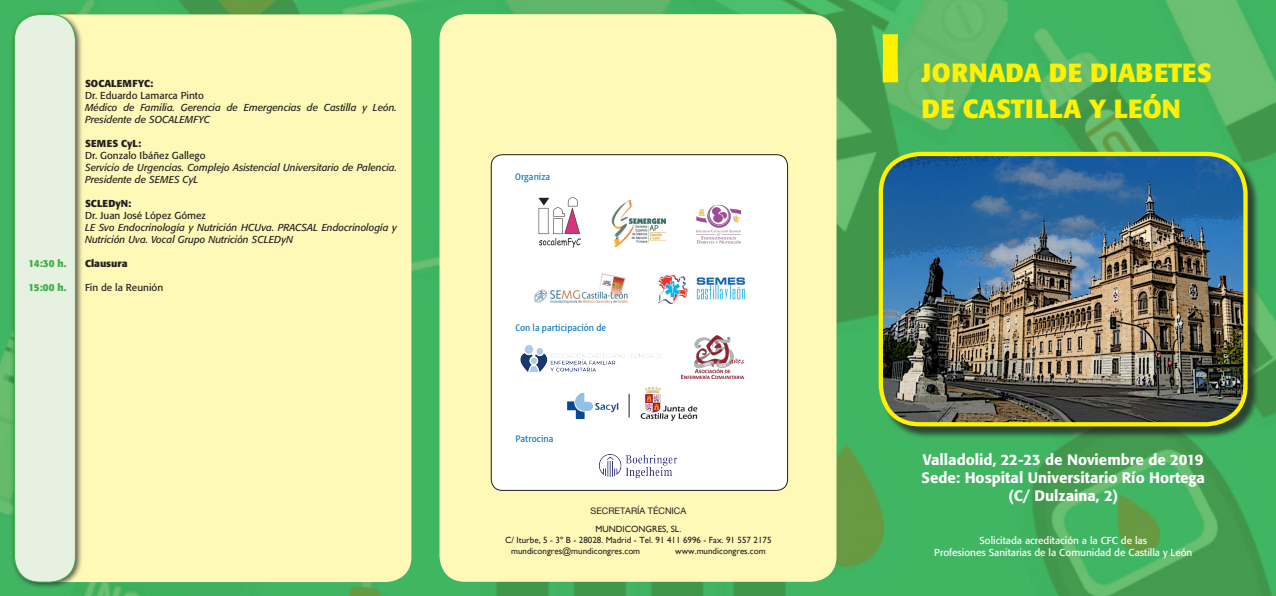
<style>
.page{position:relative;width:1276px;height:596px;background:#fff}
.page>*{position:absolute;margin:0;border:0;box-sizing:border-box;transform-origin:0 0}
.t1{font:700 68px "Formata";color:#fff101}
.t2{font:700 26px/36px "Formata";color:#fff101}
.t3{font:500 15px "Formata";color:#fff}
.t4{font:500 10.4px "Alto Pro Con";color:#006fba}
.t5{font:italic 10px/12px "Formata";color:#231f20}
.t6{font:10px "Formata";color:#fff}
.t7{font:10px "Formata";color:#231f20}
.t8{font:700 10px "Formata";color:#231f20}
.t9{font:700 10px "Formata";letter-spacing:-.01em;color:#40ae49}
.t10{font:9px "Gill Sans";color:#231f20}
.t11{font:9px "Helvetica Neue";color:#231f20}
</style>
<div class="page">
<img style="left:0;top:0;width:1276px;height:595px">
<div style="left:14px;top:14px;width:397px;height:567px;background:#fff9b8;border-radius:26px"></div>
<div style="left:880px;top:153px;width:380px;height:285px;background:#231f20;opacity:.75"></div>
<img style="left:881px;top:154px;width:364px;height:270px">
<div style="left:878px;top:152px;width:369px;height:274px;border:4px solid #fff101;border-radius:39px"></div>
<div style="left:11px;top:11px;width:72px;height:578px;background:#231f20;opacity:.75"></div>
<div style="left:14px;top:14px;width:61px;height:567px;background:#e7f1e2;border-radius:26px"></div>
<div style="left:14px;top:14px;width:62px;height:568px;border:1px solid #40ae49;border-radius:26px"></div>
<div style="left:439px;top:14px;width:397px;height:567px;background:#fff9b8;border-radius:26px"></div>
<div style="left:491px;top:155px;width:296px;height:335px;background:#fff;border-radius:11px"></div>
<div style="left:491px;top:154px;width:297px;height:336px;border:1px solid #231f20;border-radius:11px"></div>
<img style="left:598px;top:454px;width:79px;height:25px">
<img style="left:682px;top:335px;width:61px;height:43px">
<svg style="left:538px;top:197px;width:42px;height:50px"></svg>
<img style="left:611px;top:200px;width:55px;height:48px">
<img style="left:696px;top:204px;width:44px;height:40px">
<img style="left:658px;top:274px;width:88px;height:30px">
<img style="left:534px;top:273px;width:94px;height:31px">
<img style="left:520px;top:345px;width:142px;height:27px">
<img style="left:640px;top:386px;width:58px;height:35px">
<img style="left:567px;top:392px;width:52px;height:28px">
<svg style="left:629px;top:393px;width:1px;height:24px"></svg>
<p class="t8" style="left:85px;top:77px;width:70px">SOCALEMFYC:</p>
<p class="t7" style="left:85px;top:89px;width:120px">Dr. Eduardo Lamarca Pinto</p>
<p class="t5" style="left:85px;top:101px;width:313px">Médico de Familia. Gerencia de Emergencias de Castilla y León.<br>Presidente de SOCALEMFYC</p>
<p class="t8" style="left:85px;top:137px;width:58px">SEMES CyL:</p>
<p class="t7" style="left:85px;top:149px;width:122px">Dr. Gonzalo Ibáñez Gallego</p>
<p class="t5" style="left:85px;top:161px;width:313px">Servicio de Urgencias. Complejo Asistencial Universitario de Palencia.<br>Presidente de SEMES CyL</p>
<p class="t8" style="left:85px;top:197px;width:48px">SCLEDyN:</p>
<p class="t7" style="left:85px;top:209px;width:122px">Dr. Juan José López Gómez</p>
<p class="t5" style="left:85px;top:221px;width:313px">LE Svo Endocrinología y Nutrición HCUva. PRACSAL Endocrinología y<br>Nutrición Uva. Vocal Grupo Nutrición SCLEDyN</p>
<p class="t9" style="left:28px;top:257px;width:40px">14:30 h.</p>
<p class="t8" style="left:85px;top:257px;width:44px">Clausura</p>
<p class="t9" style="left:28px;top:281px;width:40px">15:00 h.</p>
<p class="t7" style="left:85px;top:281px;width:80px">Fin de la Reunión</p>
<p class="t4" style="left:515px;top:170px;width:36px">Organiza</p>
<p class="t4" style="left:515px;top:320px;width:92px">Con la participación de</p>
<p class="t4" style="left:515px;top:431px;width:40px">Patrocina</p>
<p class="t11" style="left:590px;top:503px;width:97px">SECRETARÍA TÉCNICA</p>
<p class="t10" style="left:595px;top:523px;width:87px">MUNDICONGRES, SL.</p>
<p class="t10" style="left:505px;top:534px;width:268px">C/ Iturbe, 5 - 3º B - 28028. Madrid - Tel. 91 411 6996 - Fax. 91 557 2175</p>
<p class="t10" style="left:511px;top:545px;width:131px">mundicongres@mundicongres.com</p>
<p class="t10" style="left:675px;top:545px;width:92px">www.mundicongres.com</p>
<p class="t1" style="left:879px;top:16px;width:24px">I</p>
<p class="t2" style="left:921px;top:55px;width:292px">JORNADA DE DIABETES<br>DE CASTILLA Y LEÓN</p>
<p class="t3" style="left:923px;top:450px;width:282px">Valladolid, 22-23 de Noviembre de 2019</p>
<p class="t3" style="left:921px;top:468px;width:285px">Sede: Hospital Universitario Río Hortega</p>
<p class="t3" style="left:1008px;top:486px;width:111px">(C/ Dulzaina, 2)</p>
<p class="t6" style="left:979px;top:534px;width:169px">Solicitada acreditación a la CFC de las</p>
<p class="t6" style="left:934px;top:546px;width:260px">Profesiones Sanitarias de la Comunidad de Castilla y León</p>
</div>
